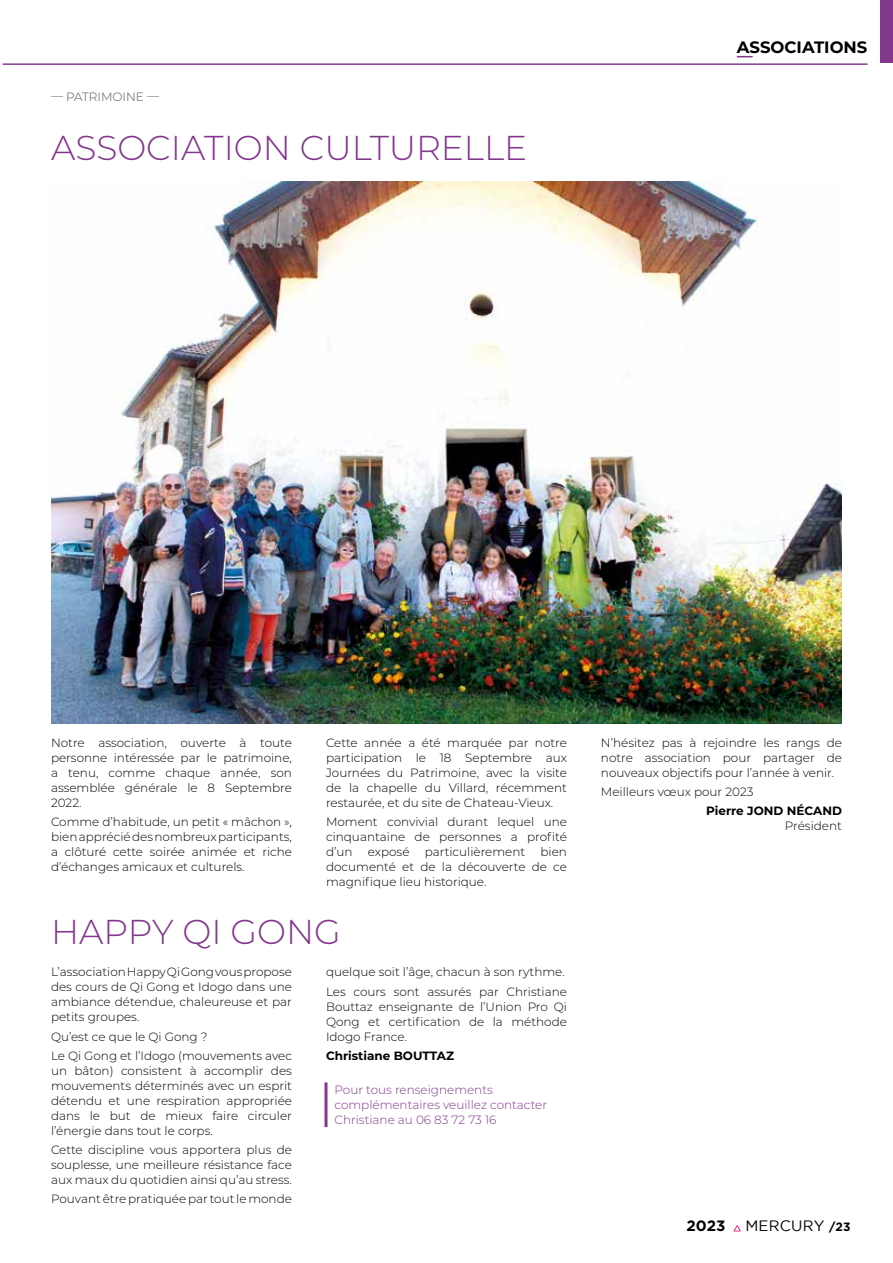
<style>
.page{position:relative;width:893px;height:1263px;background:#fff}
.page>*{position:absolute;margin:0;border:0;box-sizing:border-box;transform-origin:0 0}
.t1{font:300 34.5px "Montserrat";color:#82368c}
.t2{font:700 16.5px "Montserrat";color:#000}
.t3{font:15px "Gotham";letter-spacing:.015em;color:#000}
.t4{font:700 15px "Gotham";color:#000}
.t5{font:300 12px/15px "Montserrat";color:#000;text-align:justify}
.t6{font:300 12px/15px "Montserrat";color:#82368c}
.t7{font:700 12px "Montserrat";color:#000}
.t8{font:300 12px "Montserrat";color:#525251}
.s1{font-weight:700;font-size:12px}
</style>
<div class="page">
<img style="left:51px;top:182px;width:791px;height:541px">
<hr style="left:324px;top:1082px;width:3px;height:45px;background:#82368c">
<svg style="left:734px;top:1225px;width:7px;height:6px"></svg>
<hr style="left:3px;top:64px;width:864px;height:1px;background:#82368c">
<svg style="left:737px;top:56px;width:16px;height:1px"></svg>
<div style="left:880px;top:0;width:13px;height:63px;background:#82368c"></div>
<p class="t8" style="left:51px;top:88px;width:110px">— PATRIMOINE —</p>
<h1 class="t1" style="left:51px;top:124px;width:478px">ASSOCIATION CULTURELLE</h1>
<h2 class="t2" style="left:737px;top:35px;width:132px">ASSOCIATIONS</h2>
<p class="t5" style="left:51px;top:735px;width:242px">Notre association, ouverte à toute personne intéressée par le patrimoine, a tenu, comme chaque année, son assemblée générale le 8 Septembre 2022.</p>
<p class="t5" style="left:51px;top:814px;width:242px">Comme d’habitude, un petit « mâchon », bien apprécié des nombreux participants, a clôturé cette soirée animée et riche d’échanges amicaux et culturels.</p>
<p class="t5" style="left:326px;top:735px;width:242px">Cette année a été marquée par notre participation le 18 Septembre aux Journées du Patrimoine, avec la visite de la chapelle du Villard, récemment restaurée, et du site de Chateau-Vieux.</p>
<p class="t5" style="left:326px;top:814px;width:242px">Moment convivial durant lequel une cinquantaine de personnes a profité d’un</p>
<p class="t5" style="left:326px;top:844px;width:242px;text-indent:214px">bien documenté et de la découverte de ce magnifique lieu historique.</p>
<p class="t5" style="left:368px;top:844px;width:43px">exposé</p>
<p class="t5" style="left:425px;top:844px;width:102px">particulièrement</p>
<h1 class="t1" style="left:51px;top:908px;width:291px">HAPPY QI GONG</h1>
<p class="t5" style="left:51px;top:964px;width:242px">L’association Happy Qi Gong vous propose des cours de Qi Gong et Idogo dans une ambiance détendue, chaleureuse et par petits groupes.</p>
<p class="t5" style="left:51px;top:1026px;width:242px;line-height:19.2px">Qu’est ce que le Qi Gong ?<br>Le Qi Gong et l’Idogo (mouvements avec</p>
<p class="t5" style="left:51px;top:1063px;width:242px">un bâton) consistent à accomplir des mouvements déterminés avec un esprit détendu et une respiration appropriée dans le but de mieux faire circuler l’énergie dans tout le corps.</p>
<p class="t5" style="left:51px;top:1142px;width:242px">Cette discipline vous apportera plus de souplesse, une meilleure résistance face aux maux du quotidien ainsi qu’au stress.</p>
<p class="t5" style="left:51px;top:1191px;width:242px">Pouvant être pratiquée par tout le monde</p>
<p class="t5" style="left:326px;top:962px;width:242px;line-height:19.2px">quelque soit l’âge, chacun à son rythme.<br>Les cours sont assurés par Christiane</p>
<p class="t5" style="left:326px;top:998px;width:242px">Bouttaz enseignante de l’Union Pro Qi Qong et certification de la méthode Idogo France.</p>
<p class="t7" style="left:326px;top:1047px;width:130px">Christiane BOUTTAZ</p>
<p class="t6" style="left:334px;top:1082px;width:214px">Pour tous renseignements complémentaires veuillez contacter<br>Christiane au 06 83 72 73 16</p>
<p class="t5" style="left:601px;top:735px;width:242px">N’hésitez pas à rejoindre les rangs de notre association pour partager de nouveaux objectifs pour l’année à venir.</p>
<p class="t5" style="left:601px;top:784px;width:154px">Meilleurs vœux pour 2023</p>
<p class="t7" style="left:706px;top:802px;width:137px">Pierre JOND NÉCAND</p>
<p class="t5" style="left:785px;top:818px;width:58px">Président</p>
<p class="t4" style="left:686px;top:1217px;width:40px">2023</p>
<p class="t3" style="left:745px;top:1218px;width:107px">MERCURY <span class="s1">/23</span></p>
</div>
